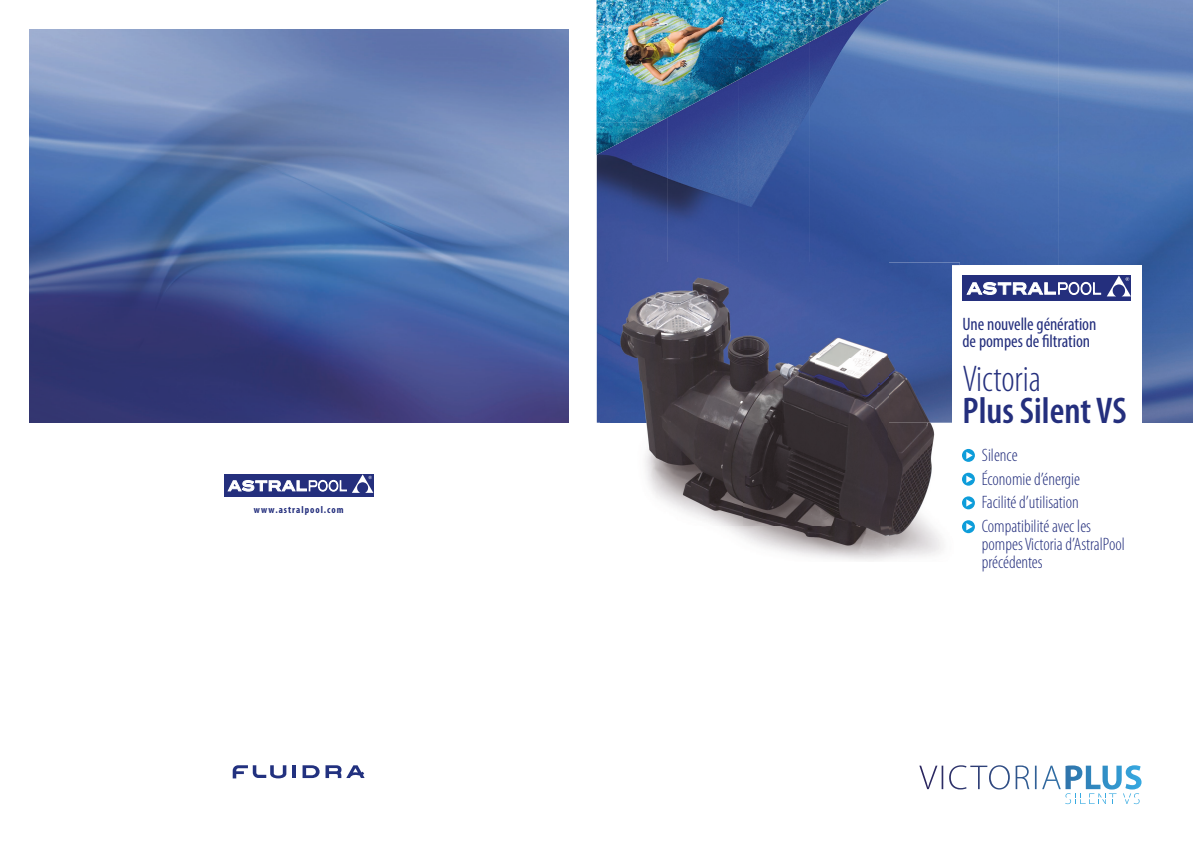
<style>
.page{position:relative;width:1193px;height:844px;background:#fff}
.page>*{position:absolute;margin:0;border:0;box-sizing:border-box;transform-origin:0 0}
.t1{font:600 condensed 37.3px "Myriad Pro";color:#242f7d}
.t2{font:300 condensed 37.3px "Myriad Pro";color:#242f7d}
.t3{font:300 condensed 18px/23.7px "Myriad Pro";color:#242f7d}
.t4{font:condensed 18px/17.4px "Myriad Pro";letter-spacing:-.005em;color:#242f7d}
.t5{font:700 condensed 10px "Myriad Pro";letter-spacing:.1em;color:#242f7d}
</style>
<div class="page">
<img style="left:809px;top:0;width:249px;height:265px">
<img style="left:1058px;top:0;width:134px;height:279px">
<img style="left:738px;top:58px;width:71px;height:204px">
<img style="left:667px;top:90px;width:71px;height:172px">
<img style="left:632px;top:123px;width:35px;height:139px">
<img style="left:596px;top:155px;width:36px;height:267px">
<img style="left:1142px;top:279px;width:50px;height:143px">
<div style="left:951px;top:265px;width:190px;height:168px;background:#fff"></div>
<div style="left:962px;top:275px;width:143px;height:26px;background:#242f7d"></div>
<div style="left:1106px;top:275px;width:24px;height:26px;background:linear-gradient(to right,#242f7d,#242f7d)"></div>
<svg style="left:1106px;top:275px;width:24px;height:21px"></svg>
<svg style="left:966px;top:282px;width:134px;height:13px"></svg>
<svg style="left:961px;top:449px;width:13px;height:13px"></svg>
<svg style="left:966px;top:452px;width:6px;height:7px"></svg>
<svg style="left:961px;top:472px;width:13px;height:13px"></svg>
<svg style="left:966px;top:475px;width:6px;height:8px"></svg>
<svg style="left:961px;top:496px;width:13px;height:13px"></svg>
<svg style="left:966px;top:499px;width:6px;height:7px"></svg>
<svg style="left:961px;top:520px;width:13px;height:13px"></svg>
<svg style="left:966px;top:523px;width:6px;height:7px"></svg>
<img style="left:29px;top:29px;width:539px;height:393px">
<div style="left:223px;top:474px;width:151px;height:23px;background:#242f7d"></div>
<svg style="left:228px;top:474px;width:145px;height:19px"></svg>
<img style="left:600px;top:262px;width:359px;height:299px">
<img style="left:951px;top:265px;width:8px;height:168px">
<img style="left:596px;top:0;width:310px;height:25px">
<img style="left:596px;top:25px;width:245px;height:33px">
<img style="left:596px;top:58px;width:183px;height:32px">
<img style="left:596px;top:90px;width:123px;height:33px">
<img style="left:596px;top:122px;width:62px;height:33px">
<svg style="left:919px;top:765px;width:222px;height:39px"></svg>
<hr style="left:292px;top:765px;width:4px;height:13px;background:#22317f">
<svg style="left:302px;top:765px;width:17px;height:13px"></svg>
<svg style="left:233px;top:765px;width:53px;height:13px"></svg>
<svg style="left:325px;top:765px;width:39px;height:13px"></svg>
<p class="t5" style="left:254px;top:503px;width:91px">www.astralpool.com</p>
<p class="t4" style="left:962px;top:315px;width:135px">Une nouvelle génération de pompes de ltration</p>
<h1 class="t2" style="left:962px;top:358px;width:80px">Victoria</h1>
<h1 class="t1" style="left:962px;top:390px;width:166px">Plus Silent VS</h1>
<p class="t3" style="left:981px;top:443px;width:111px">Silence<br>Économie d’énergie<br>Facilité d’utilisation<br>Compatibilité avec les</p>
<p class="t3" style="left:981px;top:535px;width:144px;line-height:18px">pompes Victoria d’AstralPool précédentes</p>
</div>
